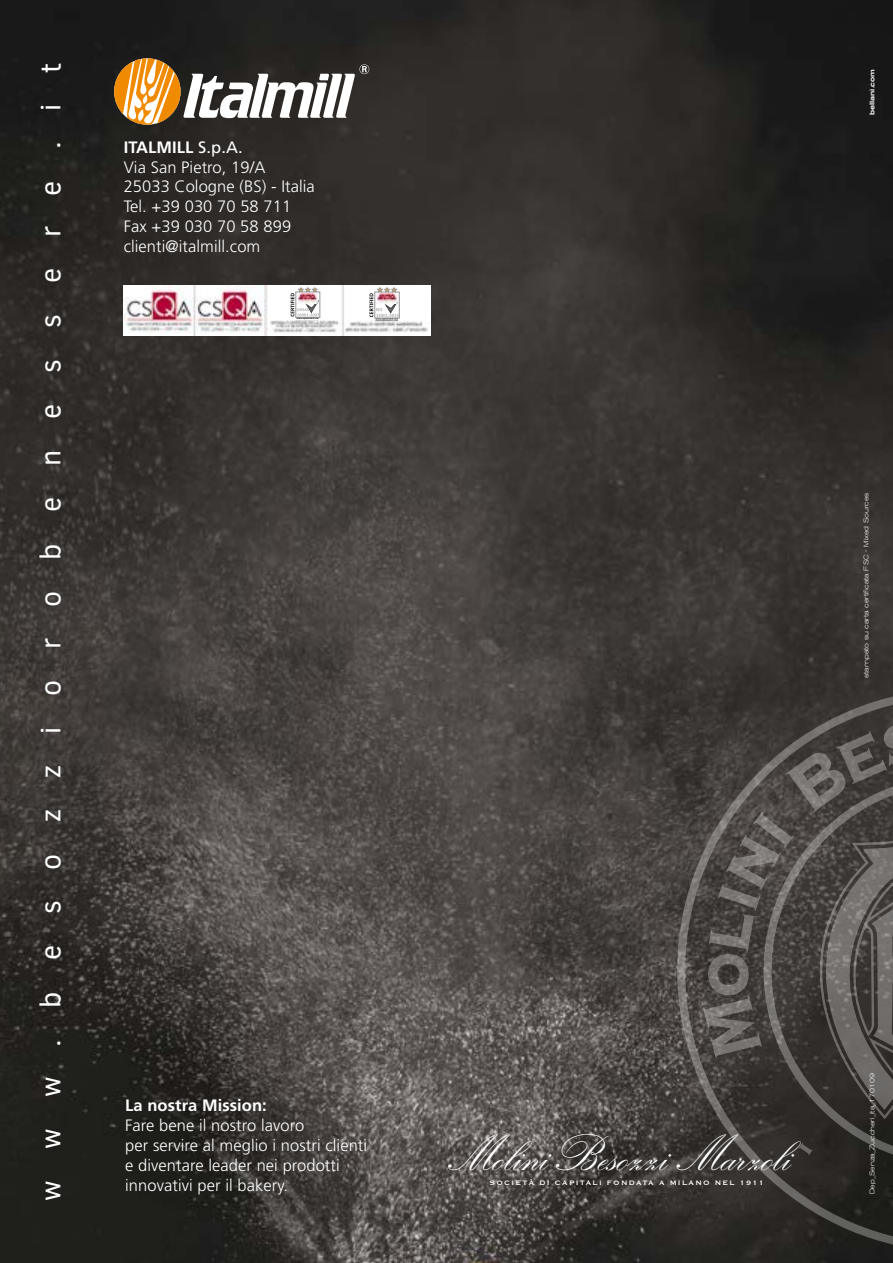
<style>
.page{position:relative;width:893px;height:1263px;background:#fff}
.page>*{position:absolute;margin:0;border:0;box-sizing:border-box;transform-origin:0 0}
.t1{font:700 50.7px "Kuenstler Script LT Std 2";color:#fff;scale:.95 1}
.t2{font:28.5px "Clear Sans";letter-spacing:1.09em;color:#fff}
.t3{font:300 16.5px/19.8px "Frutiger LT Std";letter-spacing:.005em;color:#fff}
.t4{font:700 16.5px "Frutiger LT Std";letter-spacing:.005em;color:#fff}
.t5{font:8.4px "Copperplate LT Thirty One BC";letter-spacing:.15em;color:#fff}
.t6{font:300 expanded 6.75px "Akzidenz Grotesk BE";color:#fff}
.t7{font:500 expanded 6.75px "Akzidenz Grotesk BE";color:#fff}
.s1{font-weight:700}
.s2{font-weight:400}
</style>
<div class="page">
<img style="left:0;top:0;width:893px;height:1263px">
<svg style="left:677px;top:689px;width:216px;height:563px;background:#3a3734"></svg>
<svg style="left:763px;top:1155px;width:130px;height:11px"></svg>
<svg style="left:892px;top:1182px;width:1px;height:36px"></svg>
<svg style="left:703px;top:721px;width:190px;height:434px;background:#4e4a48"></svg>
<svg style="left:112px;top:58px;width:257px;height:69px"></svg>
<img style="left:124px;top:285px;width:307px;height:50px">
<div style="left:277px;top:286px;width:58px;height:34px;background:#fff"></div>
<div style="left:358px;top:286px;width:58px;height:34px;background:#fff"></div>
<div style="left:296px;top:292px;width:24px;height:25px;border:1px solid #979696"></div>
<svg style="left:291px;top:288px;width:28px;height:31px"></svg>
<svg style="left:369px;top:288px;width:30px;height:32px"></svg>
<h2 class="t2" style="left:32px;top:1200px;width:1140px;rotate:-90deg">www.besozziorobenessere.it</h2>
<p class="t7" style="left:868px;top:115px;width:48px;rotate:-90deg">bellani.com</p>
<p class="t3" style="left:124px;top:137px;width:193px"><span class="s1">ITALMILL</span> <span class="s2">S.p.A.<br></span>Via San Pietro, 19/A<br>25033 Cologne (BS) - Italia<br>Tel. +39 030 70 58 711<br>Fax +39 030 70 58 899 clienti@italmill.com</p>
<p class="t6" style="left:862px;top:678px;width:187px;rotate:-90deg">stampato su carta certificata FSC - Mixed Sources</p>
<p class="t6" style="left:868px;top:1194px;width:123px;rotate:-90deg">Dep_Senza_Zuccheri_ita_170109</p>
<p class="t4" style="left:125px;top:1096px;width:143px">La nostra Mission:</p>
<p class="t3" style="left:125px;top:1116px;width:243px">Fare bene il nostro lavoro<br>per servire al meglio i nostri clienti e diventare leader nei prodotti innovativi per il bakery.</p>
<h1 class="t1" style="left:446px;top:1127px;width:363px">Molini Besozzi Marzoli</h1>
<p class="t5" style="left:489px;top:1179px;width:276px">SOCIETÀ DI CAPITALI FONDATA A MILANO NEL 1911</p>
</div>
